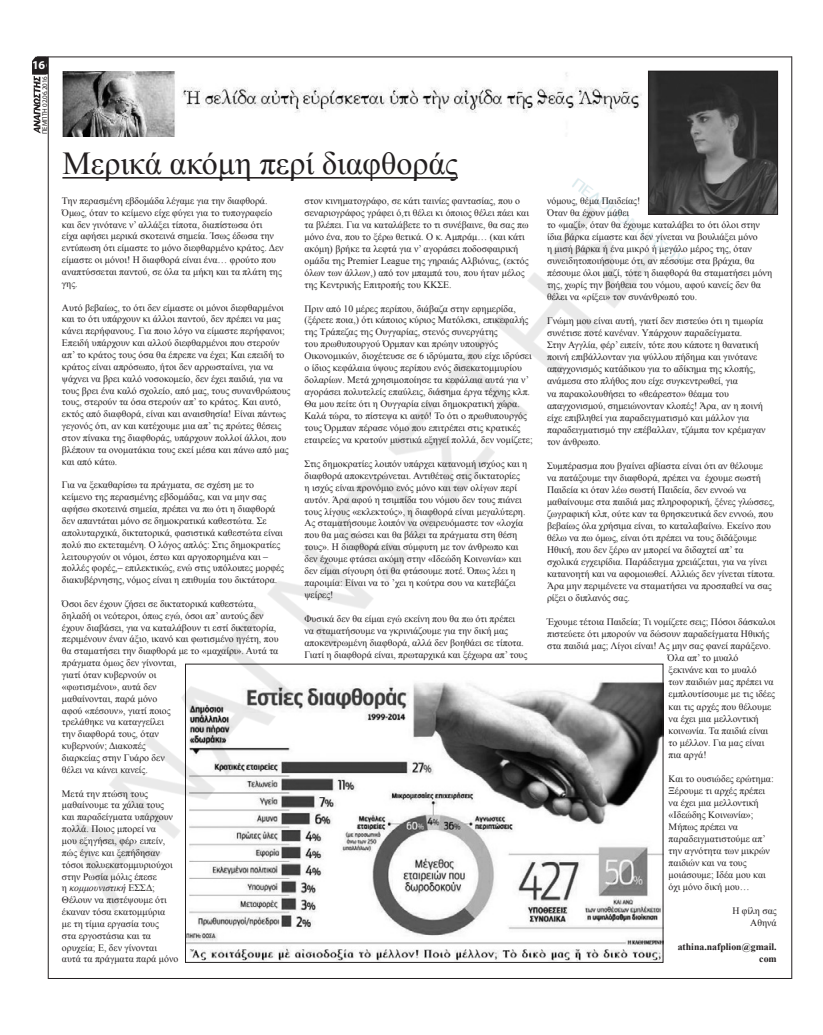
<style>
.page{position:relative;width:823px;height:1035px;background:#fff}
.page>*{position:absolute;margin:0;border:0;box-sizing:border-box;transform-origin:0 0}
.t1{font:32px "Times New Roman";color:#231f20}
.t2{font:700 12px "Myriad Pro";color:#fff}
.t3{font:9.8px/11.8px "Times New Roman";color:#231f20}
.t4{font:700 9.8px/12px "Times New Roman";color:#231f20;text-align:right}
.t5{font:7px "Myriad Pro";letter-spacing:-.01em;color:#231f20}
.s1{font-style:italic}
</style>
<div class="page">
<hr style="left:48px;top:57px;width:743px;height:1px;background:#231f20">
<hr style="left:48px;top:978px;width:743px;height:1px;background:#231f20">
<hr style="left:791px;top:56px;width:1px;height:923px;background:#231f20">
<svg style="left:32px;top:57px;width:3px;height:74px"></svg>
<img style="left:35px;top:56px;width:743px;height:923px">
<p class="t2" style="left:34px;top:57px;width:14px">16</p>
<p class="t2" style="left:32px;top:57px;width:14px">16</p>
<p class="t5" style="left:40px;top:134px;width:59px;rotate:-90deg">ΠΕΜΠΤΗ 02.06.2016</p>
<h1 class="t1" style="left:62px;top:142px;width:396px">Μερικά ακόμη περί διαφθοράς</h1>
<p class="t3" style="left:62px;top:195px;width:223px">Την περασμένη εβδομάδα λέγαμε για την διαφθορά.<br>Όμως, όταν το κείμενο είχε φύγει για το τυπογραφείο και δεν γινότανε ν’ αλλάξει τίποτα, διαπίστωσα ότι<br>είχα αφήσει μερικά σκοτεινά σημεία. Ίσως έδωσα την εντύπωση ότι είμαστε το μόνο διεφθαρμένο κράτος. Δεν είμαστε οι μόνοι! Η διαφθορά είναι ένα… φρούτο που αναπτύσσεται παντού, σε όλα τα μήκη και τα πλάτη της γης.</p>
<p class="t3" style="left:62px;top:301px;width:230px">Αυτό βεβαίως, το ότι δεν είμαστε οι μόνοι διεφθαρμένοι και το ότι υπάρχουν κι άλλοι παντού, δεν πρέπει να μας κάνει περήφανους. Για ποιο λόγο να είμαστε περήφανοι; Επειδή υπάρχουν και αλλού διεφθαρμένοι που στερούν απ’ το κράτος τους όσα θα έπρεπε να έχει; Και επειδή το κράτος είναι απρόσωπο, ήτοι δεν αρρωσταίνει, για να ψάχνει να βρει καλό νοσοκομείο, δεν έχει παιδιά, για να τους βρει ένα καλό σχολείο, από μας, τους συνανθρώπους τους, στερούν τα όσα στερούν απ’ το κράτος. Και αυτό, εκτός από διαφθορά, είναι και αναισθησία! Είναι πάντως γεγονός ότι, αν και κατέχουμε μια απ’ τις πρώτες θέσεις στον πίνακα της διαφθοράς, υπάρχουν πολλοί άλλοι, που βλέπουν τα ονοματάκια τους εκεί μέσα και πάνω από μας και από κάτω.</p>
<p class="t3" style="left:62px;top:479px;width:223px">Για να ξεκαθαρίσω τα πράγματα, σε σχέση με το κείμενο της περασμένης εβδομάδας, και να μην σας αφήσω σκοτεινά σημεία, πρέπει να πω ότι η διαφθορά δεν απαντάται μόνο σε δημοκρατικά καθεστώτα. Σε απολυταρχικά, δικτατορικά, φασιστικά καθεστώτα είναι πολύ πιο εκτεταμένη. Ο λόγος απλός: Στις δημοκρατίες λειτουργούν οι νόμοι, έστω και αργοπορημένα και – πολλές φορές,– επιλεκτικώς, ενώ στις υπόλοιπες μορφές διακυβέρνησης, νόμος είναι η επιθυμία του δικτάτορα.</p>
<p class="t3" style="left:62px;top:597px;width:218px">Όσοι δεν έχουν ζήσει σε δικτατορικά καθεστώτα, δηλαδή οι νεότεροι, όπως εγώ, όσοι απ’ αυτούς δεν έχουν διαβάσει, για να καταλάβουν τι εστί δικτατορία, περιμένουν έναν άξιο, ικανό και φωτισμένο ηγέτη, που θα σταματήσει την διαφθορά με το «μαχαίρι». Αυτά τα πράγματα όμως δεν γίνονται,<br>γιατί όταν κυβερνούν οι<br>«φωτισμένοι», αυτά δεν<br>μαθαίνονται, παρά μόνο<br>αφού «πέσουν», γιατί ποιος<br>τρελάθηκε να καταγγείλει<br>την διαφθορά τους, όταν<br>κυβερνούν; Διακοπές<br>διαρκείας στην Γυάρο δεν<br>θέλει να κάνει κανείς.</p>
<p class="t3" style="left:62px;top:787px;width:118px">Μετά την πτώση τους μαθαίνουμε τα χάλια τους και παραδείγματα υπάρχουν πολλά. Ποιος μπορεί να<br>μου εξηγήσει, φέρ› ειπείν, πώς έγινε και ξεπήδησαν τόσοι πολυεκατομμυριούχοι στην Ρωσία μόλις έπεσε<br>η <span class="s1">κομμουνιστική</span> ΕΣΣΔ;<br>Θέλουν να πιστέψουμε ότι έκαναν τόσα εκατομμύρια<br>με τη τίμια εργασία τους<br>στα εργοστάσια και τα ορυχεία; Ε, δεν γίνονται αυτά τα πράγματα παρά μόνο</p>
<p class="t3" style="left:304px;top:195px;width:226px">στον κινηματογράφο, σε κάτι ταινίες φαντασίας, που ο σεναριογράφος γράφει ό,τι θέλει κι όποιος θέλει πάει και τα βλέπει. Για να καταλάβετε το τι συνέβαινε, θα σας πω μόνο ένα, που το ξέρω θετικά. Ο κ. Αμπράμ… (και κάτι ακόμη) βρήκε τα λεφτά για ν’ αγοράσει ποδοσφαιρική ομάδα της Premier League της γηραιάς Αλβιόνας, (εκτός όλων των άλλων,) από τον μπαμπά του, που ήταν μέλος της Κεντρικής Επιτροπής του ΚΚΣΕ.</p>
<p class="t3" style="left:304px;top:302px;width:230px">Πριν από 10 μέρες περίπου, διάβαζα στην εφημερίδα, (ξέρετε ποια,) ότι κάποιος κύριος Ματόλσκι, επικεφαλής της Τράπεζας της Ουγγαρίας, στενός συνεργάτης<br>του πρωθυπουργού Όρμπαν και πρώην υπουργός Οικονομικών, διοχέτευσε σε 6 ιδρύματα, που είχε ιδρύσει ο ίδιος κεφάλαια ύψους περίπου ενός δισεκατομμυρίου δολαρίων. Μετά χρησιμοποίησε τα κεφάλαια αυτά για ν’ αγοράσει πολυτελείς επαύλεις, διάσημα έργα τέχνης κλπ.<br>Θα μου πείτε ότι η Ουγγαρία είναι δημοκρατική χώρα.<br>Καλά τώρα, το πίστεψα κι αυτό! Το ότι ο πρωθυπουργός τους Όρμπαν πέρασε νόμο που επιτρέπει στις κρατικές εταιρείες να κρατούν μυστικά εξηγεί πολλά, δεν νομίζετε;</p>
<p class="t3" style="left:304px;top:457px;width:224px">Στις δημοκρατίες λοιπόν υπάρχει κατανομή ισχύος και η διαφθορά αποκεντρώνεται. Αντιθέτως στις δικτατορίες η ισχύς είναι προνόμιο ενός μόνο και των ολίγων περί αυτόν. Άρα αφού η τσιμπίδα του νόμου δεν τους πιάνει τους λίγους «εκλεκτούς», η διαφθορά είναι μεγαλύτερη.<br>Ας σταματήσουμε λοιπόν να ονειρευόμαστε τον «λοχία που θα μας σώσει και θα βάλει τα πράγματα στη θέση τους». Η διαφθορά είναι σύμφυτη με τον άνθρωπο και δεν έχουμε φτάσει ακόμη στην «Ιδεώδη Κοινωνία» και δεν είμαι σίγουρη ότι θα φτάσουμε ποτέ. Όπως λέει η παροιμία: Είναι να το ’χει η κούτρα σου να κατεβάζει ψείρες!</p>
<p class="t3" style="left:304px;top:612px;width:224px">Φυσικά δεν θα είμαι εγώ εκείνη που θα πω ότι πρέπει<br>να σταματήσουμε να γκρινιάζουμε για την δική μας αποκεντρωμένη διαφθορά, αλλά δεν βοηθάει σε τίποτα.<br>Γιατί η διαφθορά είναι, πρωταρχικά και ξέχωρα απ’ τους</p>
<p class="t3" style="left:546px;top:194px;width:226px">νόμους, θέμα Παιδείας!<br>Όταν θα έχουν μάθει<br>το «μαζί», όταν θα έχουμε καταλάβει το ότι όλοι στην ίδια βάρκα είμαστε και δεν γίνεται να βουλιάξει μόνο<br>η μισή βάρκα ή ένα μικρό ή μεγάλο μέρος της, όταν συνειδητοποιήσουμε ότι, αν πέσουμε στα βράχια, θα πέσουμε όλοι μαζί, τότε η διαφθορά θα σταματήσει μόνη της, χωρίς την βοήθεια του νόμου, αφού κανείς δεν θα θέλει να «ρίξει» τον συνάνθρωπό του.</p>
<p class="t3" style="left:546px;top:315px;width:220px">Γνώμη μου είναι αυτή, γιατί δεν πιστεύω ότι η τιμωρία συνέτισε ποτέ κανέναν. Υπάρχουν παραδείγματα.<br>Στην Αγγλία, φέρ’ ειπείν, τότε που κάποτε η θανατική ποινή επιβάλλονταν για ψύλλου πήδημα και γινότανε απαγχονισμός κατάδικου για το αδίκημα της κλοπής, ανάμεσα στο πλήθος που είχε συγκεντρωθεί, για<br>να παρακολουθήσει το «θεάρεστο» θέαμα του απαγχονισμού, σημειώνονταν κλοπές! Άρα, αν η ποινή είχε επιβληθεί για παραδειγματισμό και μάλλον για παραδειγματισμό την επέβαλλαν, τζάμπα τον κρέμαγαν τον άνθρωπο.</p>
<p class="t3" style="left:546px;top:459px;width:229px">Συμπέρασμα που βγαίνει αβίαστα είναι ότι αν θέλουμε<br>να πατάξουμε την διαφθορά, πρέπει να έχουμε σωστή Παιδεία κι όταν λέω σωστή Παιδεία, δεν εννοώ να μαθαίνουμε στα παιδιά μας πληροφορική, ξένες γλώσσες, ζωγραφική κλπ, ούτε καν τα θρησκευτικά δεν εννοώ, που βεβαίως όλα χρήσιμα είναι, το καταλαβαίνω. Εκείνο που θέλω να πω όμως, είναι ότι πρέπει να τους διδάξουμε Ηθική, που δεν ξέρω αν μπορεί να διδαχτεί απ’ τα σχολικά εγχειρίδια. Παράδειγμα χρειάζεται, για να γίνει κατανοητή και να αφομοιωθεί. Αλλιώς δεν γίνεται τίποτα.<br>Άρα μην περιμένετε να σταματήσει να προσπαθεί να σας ρίξει ο διπλανός σας.</p>
<p class="t3" style="left:546px;top:616px;width:230px">Έχουμε τέτοια Παιδεία; Τι νομίζετε σεις; Πόσοι δάσκαλοι</p>
<p class="t3" style="left:546px;top:628px;width:224px">πιστεύετε ότι μπορούν να δώσουν παραδείγματα Ηθικής</p>
<p class="t3" style="left:546px;top:640px;width:225px">στα παιδιά μας; Λίγοι είναι! Ας μην σας φανεί παράξενο.</p>
<p class="t3" style="left:667px;top:652px;width:72px">Όλα απ’ το μυαλό</p>
<p class="t3" style="left:668px;top:664px;width:89px">ξεκινάνε και το μυαλό</p>
<p class="t3" style="left:668px;top:676px;width:106px">των παιδιών μας πρέπει να</p>
<p class="t3" style="left:668px;top:688px;width:108px">εμπλουτίσουμε με τις ιδέες</p>
<p class="t3" style="left:668px;top:700px;width:104px">και τις αρχές που θέλουμε</p>
<p class="t3" style="left:668px;top:712px;width:92px">να έχει μια μελλοντική</p>
<p class="t3" style="left:668px;top:724px;width:101px">κοινωνία. Τα παιδιά είναι</p>
<p class="t3" style="left:668px;top:736px;width:97px">το μέλλον. Για μας είναι</p>
<p class="t3" style="left:668px;top:748px;width:39px">πια αργά!</p>
<p class="t3" style="left:668px;top:772px;width:107px">Και το ουσιώδες ερώτημα:<br>Ξέρουμε τι αρχές πρέπει να έχει μια μελλοντική «Ιδεώδης Κοινωνία»;<br>Μήπως πρέπει να παραδειγματιστούμε απ’ την αγνότητα των μικρών παιδιών και να τους μοιάσουμε; Ιδέα μου και όχι μόνο δική μου…</p>
<p class="t3" style="left:732px;top:904px;width:46px;text-align:right">Η φίλη σας<br>Αθηνά</p>
<p class="t4" style="left:677px;top:940px;width:100px">athina.nafplion@gmail. com</p>
</div>
